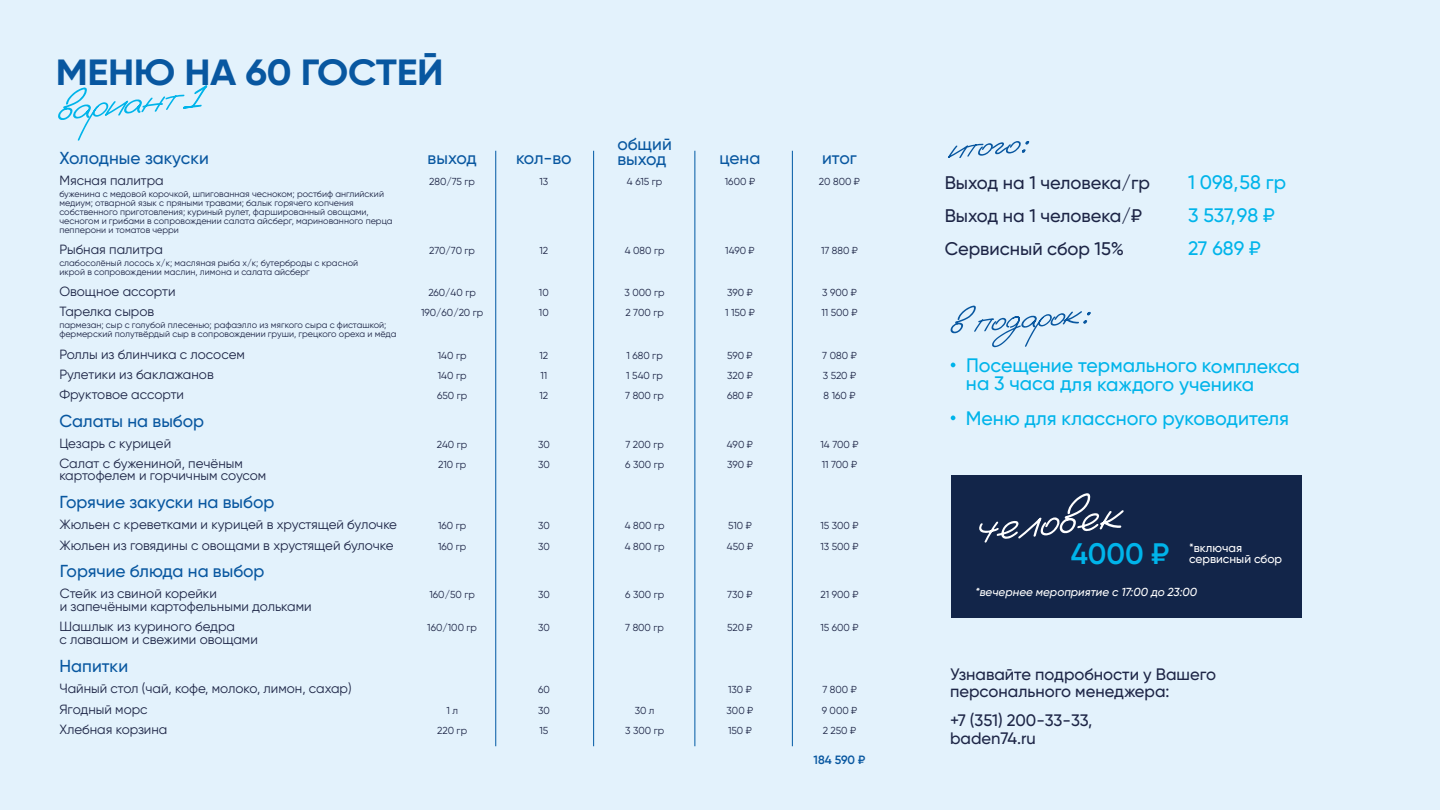
<style>
.page{position:relative;width:1440px;height:810px;background:#e3f2fc}
.page>*{position:absolute;margin:0;border:0;box-sizing:border-box;transform-origin:0 0}
.t1{font:italic 83.32px "Vasek";color:#fff;scale:1.04 1}
.t2{font:italic 66.82px "Vasek";color:#00b4ea;scale:1.13 1}
.t3{font:italic 57.6px "Vasek";color:#0857a0;scale:1.13 1}
.t4{font:700 36.45px "Gilroy";letter-spacing:-.01em;color:#0857a0;scale:1.08 1}
.t5{font:600 29.62px "Gilroy";color:#00b4ea}
.t6{font:500 19.5px/18.2px "Gilroy";letter-spacing:-.005em;color:#00b4ea}
.t7{font:500 18.3px "Gilroy";color:#1d2546}
.t8{font:500 17.33px/14.2px "Gilroy";color:#0857a0}
.t9{font:500 16.58px/16.5px "Gilroy";color:#1d2546}
.t10{font:13.35px/12.8px "Gilroy";color:#1d2546}
.t11{font:500 12px/11.2px "Gilroy";color:#fff}
.t12{font:600 12px "Gilroy";color:#0857a0}
.t13{font:italic 500 11.62px "Gilroy";color:#fff}
.t14{font:10.12px/20.2px "Gilroy";color:#1d2546}
.t15{font:9px/9px "Gilroy";color:#1d2546}
</style>
<div class="page">
<svg style="left:951px;top:363px;width:4px;height:4px"></svg>
<svg style="left:951px;top:416px;width:4px;height:4px"></svg>
<div style="left:951px;top:475px;width:350px;height:143px;background:#122549"></div>
<hr style="left:495px;top:151px;width:1px;height:595px;background:#0059a4">
<hr style="left:593px;top:151px;width:1px;height:595px;background:#0059a4">
<hr style="left:694px;top:151px;width:1px;height:595px;background:#0059a4">
<hr style="left:792px;top:151px;width:1px;height:595px;background:#0059a4">
<svg style="left:183px;top:85px;width:25px;height:24px"></svg>
<h3 class="t4" style="left:56px;top:49px;width:361px">МЕНЮ НА 60 ГОСТЕЙ</h3>
<h2 class="t2" style="left:46px;top:76px;width:110px;rotate:-6deg">вариант</h2>
<h3 class="t8" style="left:60px;top:151px;width:151px">Холодные закуски</h3>
<h3 class="t8" style="left:428px;top:151px;width:51px">выход</h3>
<h3 class="t8" style="left:516px;top:151px;width:57px">кол-во</h3>
<h3 class="t8" style="left:617px;top:137px;width:56px">общий выход</h3>
<h3 class="t8" style="left:719px;top:151px;width:42px">цена</h3>
<h3 class="t8" style="left:822px;top:151px;width:36px">итог</h3>
<h3 class="t3" style="left:941px;top:120px;width:72px;rotate:-5deg">итого:</h3>
<h3 class="t10" style="left:59px;top:174px;width:106px">Мясная палитра</h3>
<p class="t14" style="left:429px;top:171px;width:47px">280/75 гр</p>
<p class="t15" style="left:59px;top:189px;width:335px">буженина с медовой корочкой, шпигованная чесноком; ростбиф английский медиум; отварной язык с пряными травами; балык горячего копчения собственного приготовления; куриный рулет, фаршированный овощами, чесногом и грибами в сопровождении салата айсберг, маринованного перца пепперони и томатов черри</p>
<h3 class="t10" style="left:59px;top:243px;width:105px">Рыбная палитра</h3>
<p class="t14" style="left:429px;top:240px;width:47px">270/70 гр</p>
<p class="t15" style="left:59px;top:258px;width:300px">слабосолёный лосось х/к; масляная рыба х/к; бутерброды с красной икрой в сопровождении маслин, лимона и салата айсберг</p>
<p class="t14" style="left:539px;top:171px;width:10px">13</p>
<p class="t14" style="left:540px;top:240px;width:10px">12</p>
<p class="t14" style="left:627px;top:171px;width:37px">4 615 гр</p>
<p class="t14" style="left:625px;top:240px;width:41px">4 080 гр</p>
<p class="t14" style="left:725px;top:171px;width:32px">1600 ₽</p>
<p class="t14" style="left:725px;top:240px;width:31px">1490 ₽</p>
<p class="t14" style="left:819px;top:171px;width:42px">20 800 ₽</p>
<p class="t14" style="left:821px;top:240px;width:38px">17 880 ₽</p>
<h3 class="t7" style="left:945px;top:171px;width:207px">Выход на 1 человека/гр</h3>
<h3 class="t6" style="left:1188px;top:173px;width:100px">1 098,58 гр</h3>
<h3 class="t7" style="left:945px;top:205px;width:199px">Выход на 1 человека/₽</h3>
<h3 class="t6" style="left:1188px;top:206px;width:88px">3 537,98 ₽</h3>
<h3 class="t7" style="left:945px;top:238px;width:181px">Сервисный сбор 15%</h3>
<h3 class="t6" style="left:1188px;top:239px;width:74px">27 689 ₽</h3>
<h3 class="t10" style="left:59px;top:285px;width:118px">Овощное ассорти</h3>
<p class="t14" style="left:428px;top:282px;width:49px">260/40 гр</p>
<p class="t14" style="left:539px;top:282px;width:11px">10</p>
<p class="t14" style="left:625px;top:282px;width:42px">3 000 гр</p>
<p class="t14" style="left:727px;top:282px;width:27px">390 ₽</p>
<p class="t14" style="left:822px;top:282px;width:36px">3 900 ₽</p>
<h3 class="t10" style="left:59px;top:305px;width:96px">Тарелка сыров</h3>
<p class="t14" style="left:421px;top:302px;width:64px">190/60/20 гр</p>
<p class="t15" style="left:59px;top:321px;width:339px">пармезан; сыр с голубой плесенью; рафаэлло из мягкого сыра с фисташкой; фермерский полутвёрдый сыр в сопровождении груши, грецкого ореха и мёда</p>
<h3 class="t10" style="left:59px;top:348px;width:187px">Роллы из блинчика с лососем</h3>
<p class="t14" style="left:438px;top:345px;width:30px">140 гр</p>
<h3 class="t10" style="left:59px;top:368px;width:156px">Рулетики из баклажанов</h3>
<p class="t14" style="left:438px;top:365px;width:30px">140 гр</p>
<h3 class="t10" style="left:59px;top:388px;width:126px">Фруктовое ассорти</h3>
<p class="t14" style="left:437px;top:386px;width:32px">650 гр</p>
<h3 class="t8" style="left:60px;top:414px;width:146px">Салаты на выбор</h3>
<p class="t14" style="left:539px;top:302px;width:11px">10</p>
<p class="t14" style="left:540px;top:345px;width:10px;text-align:justify">12<br>11<br>12</p>
<p class="t14" style="left:625px;top:302px;width:40px">2 700 гр</p>
<p class="t14" style="left:625px;top:345px;width:40px">1 680 гр<br>1 540 гр<br>7 800 гр</p>
<p class="t14" style="left:725px;top:302px;width:31px">1 150 ₽</p>
<p class="t14" style="left:727px;top:345px;width:27px;text-align:justify">590 ₽ 320 ₽ 680 ₽</p>
<p class="t14" style="left:821px;top:302px;width:38px">11 500 ₽</p>
<p class="t14" style="left:822px;top:345px;width:36px;text-align:justify">7 080 ₽ 3 520 ₽ 8 160 ₽</p>
<h3 class="t3" style="left:941px;top:296px;width:127px;rotate:-5deg">в подарок:</h3>
<h3 class="t6" style="left:966px;top:356px;width:336px">Посещение термального комплекса на 3 часа для каждого ученика</h3>
<h3 class="t6" style="left:966px;top:409px;width:325px">Меню для классного руководителя</h3>
<h3 class="t10" style="left:59px;top:437px;width:113px">Цезарь с курицей</h3>
<p class="t14" style="left:437px;top:434px;width:32px">240 гр</p>
<h3 class="t10" style="left:59px;top:456px;width:209px">Салат с бужениной, печёным картофелем и горчичным соусом</h3>
<p class="t14" style="left:438px;top:454px;width:30px">210 гр</p>
<p class="t14" style="left:538px;top:434px;width:13px;line-height:19.7px">30<br>30</p>
<p class="t14" style="left:625px;top:434px;width:41px;line-height:19.7px">7 200 гр<br>6 300 гр</p>
<p class="t14" style="left:727px;top:434px;width:27px;line-height:19.7px">490 ₽<br>390 ₽</p>
<p class="t14" style="left:821px;top:434px;width:39px;line-height:19.7px">14 700 ₽<br>11 700 ₽</p>
<h3 class="t8" style="left:60px;top:495px;width:216px">Горячие закуски на выбор</h3>
<h3 class="t10" style="left:59px;top:518px;width:339px">Жюльен с креветками и курицей в хрустящей булочке</h3>
<p class="t14" style="left:438px;top:516px;width:30px">160 гр</p>
<h3 class="t10" style="left:59px;top:539px;width:336px">Жюльен из говядины с овощами в хрустящей булочке</h3>
<p class="t14" style="left:438px;top:536px;width:30px">160 гр</p>
<h3 class="t8" style="left:60px;top:564px;width:206px">Горячие блюда на выбор</h3>
<p class="t14" style="left:538px;top:516px;width:13px">30</p>
<p class="t14" style="left:538px;top:536px;width:13px">30</p>
<p class="t14" style="left:625px;top:516px;width:41px">4 800 гр</p>
<p class="t14" style="left:625px;top:536px;width:41px">4 800 гр</p>
<p class="t14" style="left:728px;top:516px;width:25px">510 ₽</p>
<p class="t14" style="left:727px;top:536px;width:28px">450 ₽</p>
<p class="t14" style="left:820px;top:516px;width:40px">15 300 ₽</p>
<p class="t14" style="left:821px;top:536px;width:39px">13 500 ₽</p>
<h1 class="t1" style="left:966px;top:485px;width:143px;rotate:-5deg">человек</h1>
<h3 class="t5" style="left:1071px;top:535px;width:100px">4000 ₽</h3>
<h3 class="t11" style="left:1189px;top:542px;width:95px">*включая сервисный сбор</h3>
<h3 class="t10" style="left:60px;top:587px;width:253px">Стейк из свиной корейки<br>и запечёными картофельными дольками</h3>
<p class="t14" style="left:430px;top:584px;width:47px">160/50 гр</p>
<p class="t14" style="left:538px;top:584px;width:13px">30</p>
<p class="t14" style="left:625px;top:584px;width:41px">6 300 гр</p>
<p class="t14" style="left:727px;top:584px;width:27px">730 ₽</p>
<p class="t14" style="left:821px;top:584px;width:39px">21 900 ₽</p>
<p class="t13" style="left:975px;top:585px;width:224px">*вечернее мероприятие с 17:00 до 23:00</p>
<h3 class="t10" style="left:59px;top:620px;width:200px">Шашлык из куриного бедра<br>с лавашом и свежими овощами</h3>
<p class="t14" style="left:427px;top:617px;width:51px">160/100 гр</p>
<p class="t14" style="left:538px;top:617px;width:13px">30</p>
<p class="t14" style="left:625px;top:617px;width:40px">7 800 гр</p>
<p class="t14" style="left:727px;top:617px;width:27px">520 ₽</p>
<p class="t14" style="left:820px;top:617px;width:40px">15 600 ₽</p>
<h3 class="t8" style="left:60px;top:659px;width:70px">Напитки</h3>
<h3 class="t10" style="left:59px;top:702px;width:90px">Ягодный морс</h3>
<p class="t14" style="left:446px;top:700px;width:13px">1 л</p>
<h3 class="t10" style="left:59px;top:723px;width:110px">Хлебная корзина</h3>
<p class="t14" style="left:437px;top:720px;width:31px">220 гр</p>
<h3 class="t10" style="left:59px;top:682px;width:294px">Чайный стол (чай, кофе, молоко, лимон, сахар)</h3>
<p class="t14" style="left:538px;top:679px;width:13px">60</p>
<p class="t14" style="left:728px;top:679px;width:25px">130 ₽</p>
<p class="t14" style="left:822px;top:679px;width:36px">7 800 ₽</p>
<p class="t14" style="left:823px;top:720px;width:35px">2 250 ₽</p>
<h3 class="t12" style="left:814px;top:752px;width:53px">184 590 ₽</h3>
<p class="t14" style="left:538px;top:700px;width:13px">30<br>15</p>
<p class="t14" style="left:625px;top:700px;width:41px;text-align:center">30 л<br>3 300 гр</p>
<p class="t14" style="left:727px;top:700px;width:28px">300 ₽<br>150 ₽</p>
<p class="t14" style="left:822px;top:700px;width:37px">9 000 ₽</p>
<h3 class="t9" style="left:950px;top:666px;width:268px">Узнавайте подробности у Вашего персонального менеджера:</h3>
<h3 class="t9" style="left:950px;top:711px;width:144px;line-height:18.1px">+7 (351) 200-33-33, baden74.ru</h3>
</div>
